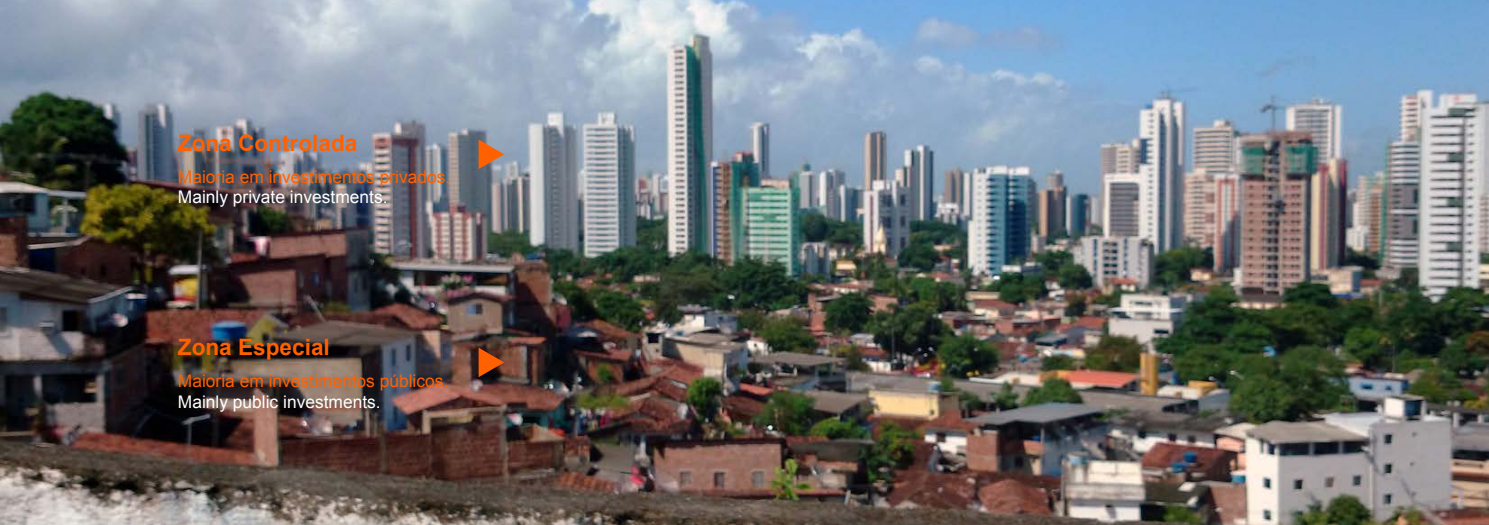
<style>
.page{position:relative;width:1489px;height:525px;background:#fff}
.page>*{position:absolute;margin:0;border:0;box-sizing:border-box;transform-origin:0 0}
.t1{font:700 22.62px "Arial";color:#ff6100}
.t2{font:17.38px "Arial";color:#ff6100}
.t3{font:17.38px "Arial";color:#fff}
</style>
<div class="page">
<img style="left:0;top:0;width:1488px;height:524px">
<svg style="left:478px;top:139px;width:26px;height:30px"></svg>
<svg style="left:478px;top:347px;width:26px;height:30px"></svg>
<h1 class="t1" style="left:178px;top:128px;width:181px">Zona Controlada</h1>
<p class="t2" style="left:178px;top:165px;width:274px">Maioria em investimentos privados.</p>
<p class="t3" style="left:178px;top:186px;width:211px">Mainly private investments.</p>
<h1 class="t1" style="left:178px;top:332px;width:153px">Zona Especial</h1>
<p class="t2" style="left:178px;top:369px;width:272px">Maioria em investimentos públicos.</p>
<p class="t3" style="left:178px;top:390px;width:204px">Mainly public investments.</p>
</div>
